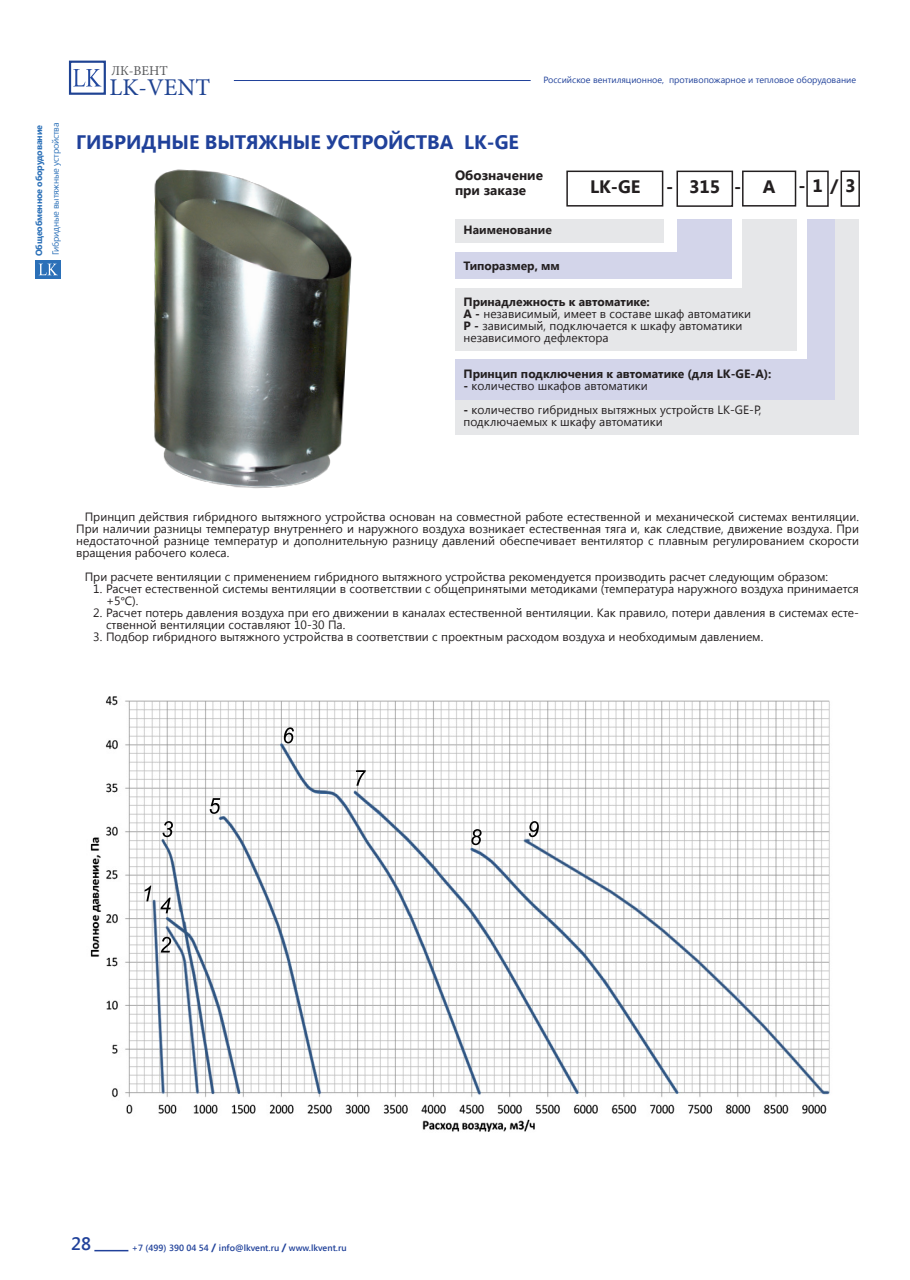
<style>
.page{position:relative;width:910px;height:1280px;background:#fff}
.page>*{position:absolute;margin:0;border:0;box-sizing:border-box;transform-origin:0 0}
.t1{font:24px "Minion Pro";color:#1f4392}
.t2{font:700 19.5px "Segoe UI";color:#20419a}
.t3{font:700 18px "Segoe UI";color:#231f20}
.t4{font:600 18px "Segoe UI";color:#20419a}
.t5{font:700 13.5px "Segoe UI";color:#231f20}
.t6{font:13.5px "Minion Pro";color:#57585a}
.t7{font:12px/12px "Segoe UI";color:#231f20}
.t8{font:700 12px "Segoe UI";color:#231f20}
.t9{font:9px "Segoe UI";color:#20419a}
.t10{font:600 9px "Segoe UI";color:#20419a}
.t11{font:9px "Segoe UI";letter-spacing:-.02em;color:#2b70b8}
.t12{font:700 9px "Segoe UI";letter-spacing:-.02em;color:#2b70b8}
.s1{font-weight:700}
.s2{font-family:"Minion Pro"}
.s3{font-weight:700;font-size:10.5px}
</style>
<div class="page">
<hr style="left:94px;top:1250px;width:34px;height:1px;background:#20419a">
<svg style="left:36px;top:260px;width:25px;height:19px"></svg>
<svg style="left:39px;top:264px;width:19px;height:11px"></svg>
<hr style="left:234px;top:80px;width:297px;height:1px;background:#20419a">
<svg style="left:73px;top:69px;width:28px;height:17px"></svg>
<div style="left:69px;top:61px;width:37px;height:34px;border:2px solid #1f4393"></div>
<div style="left:455px;top:219px;width:404px;height:216px;background:#e6e7e9"></div>
<div style="left:455px;top:219px;width:379px;height:181px;background:#d3d5ea"></div>
<div style="left:455px;top:219px;width:351px;height:139px;background:#fff"></div>
<div style="left:455px;top:219px;width:341px;height:132px;background:#e6e7e9"></div>
<div style="left:455px;top:219px;width:287px;height:69px;background:#fff"></div>
<div style="left:455px;top:219px;width:277px;height:60px;background:#d3d5ea"></div>
<div style="left:455px;top:219px;width:221px;height:33px;background:#fff"></div>
<div style="left:455px;top:219px;width:208px;height:24px;background:#e6e7e9"></div>
<div style="left:566px;top:171px;width:97px;height:36px;border:2px solid #231f20"></div>
<div style="left:676px;top:171px;width:57px;height:36px;border:2px solid #231f20"></div>
<div style="left:742px;top:171px;width:54px;height:36px;border:2px solid #231f20"></div>
<div style="left:806px;top:171px;width:23px;height:36px;border:2px solid #231f20"></div>
<div style="left:840px;top:171px;width:20px;height:36px;border:2px solid #231f20"></div>
<img style="left:154px;top:169px;width:198px;height:320px">
<img style="left:90px;top:696px;width:740px;height:436px">
<p class="t11" style="left:49px;top:255px;width:134px;rotate:-90deg">Гибридные вытяжные устройства</p>
<p class="t12" style="left:33px;top:256px;width:133px;rotate:-90deg">Общеобменное оборудование</p>
<p class="t6" style="left:111px;top:62px;width:58px">ЛК-ВЕНТ</p>
<h1 class="t1" style="left:109px;top:71px;width:102px">LK-VENT</h1>
<p class="t2" style="left:76px;top:128px;width:444px">ГИБРИДНЫЕ ВЫТЯЖНЫЕ УСТРОЙСТВА LK-GE</p>
<p class="t9" style="left:543px;top:73px;width:314px">Российское вентиляционное, противопожарное и тепловое оборудование</p>
<p class="t5" style="left:455px;top:166px;width:90px">Обозначение</p>
<p class="t5" style="left:455px;top:181px;width:73px">при заказе</p>
<p class="t3" style="left:590px;top:174px;width:52px">LK-GE</p>
<p class="t3" style="left:666px;top:174px;width:9px">-</p>
<p class="t3" style="left:689px;top:174px;width:33px">315</p>
<p class="t3" style="left:734px;top:174px;width:9px">-</p>
<p class="t3" style="left:763px;top:174px;width:14px">А</p>
<p class="t3" style="left:798px;top:173px;width:58px">- 1 / 3</p>
<p class="t8" style="left:463px;top:221px;width:90px">Наименование</p>
<p class="t8" style="left:463px;top:257px;width:98px">Типоразмер, мм</p>
<p class="t8" style="left:463px;top:293px;width:188px">Принадлежность к автоматике:</p>
<p class="t7" style="left:463px;top:307px;width:289px"><span class="s1">А -</span> независимый, имеет в составе шкаф автоматики</p>
<p class="t7" style="left:463px;top:319px;width:281px"><span class="s1">Р -</span> зависимый, подключается к шкафу автоматики</p>
<p class="t7" style="left:463px;top:331px;width:147px">независимого дефлектора</p>
<p class="t8" style="left:463px;top:365px;width:309px">Принцип подключения к автоматике (для LK-GE-A):</p>
<p class="t7" style="left:463px;top:379px;width:186px"><span class="s1">-</span> количество шкафов автоматики</p>
<p class="t7" style="left:463px;top:403px;width:299px"><span class="s1">-</span> количество гибридных вытяжных устройств LK-GE-P,</p>
<p class="t7" style="left:463px;top:415px;width:201px">подключаемых к шкафу автоматики</p>
<p class="t7" style="left:76px;top:510px;width:784px;text-align:justify;text-indent:9px">Принцип действия гибридного вытяжного устройства основан на совместной работе естественной и механической системах вентиляции.<br>При наличии разницы температур внутреннего и наружного воздуха возникает естественная тяга и, как следствие, движение воздуха. При недостаточной разнице температур и дополнительную разницу давлений обеспечивает вентилятор с плавным регулированием скорости вращения рабочего колеса.</p>
<p class="t7" style="left:85px;top:570px;width:745px">При расчете вентиляции с применением гибридного вытяжного устройства рекомендуется производить расчет следующим образом:</p>
<p class="t7" style="left:106px;top:582px;width:754px;text-indent:-13px">1. Расчет естественной системы вентиляции в соответствии с общепринятыми методиками (температура наружного воздуха принимается +5<span class="s2">°</span>С).</p>
<p class="t7" style="left:106px;top:606px;width:754px;text-indent:-13px">2. Расчет потерь давления воздуха при его движении в каналах естественной вентиляции. Как правило, потери давления в системах есте&shy;ственной вентиляции составляют 10-30 Па.</p>
<p class="t7" style="left:93px;top:630px;width:672px">3. Подбор гибридного вытяжного устройства в соответствии с проектным расходом воздуха и необходимым давлением.</p>
<h3 class="t4" style="left:71px;top:1231px;width:21px">28</h3>
<p class="t10" style="left:132px;top:1241px;width:216px">+7 (499) 390 04 54 <span class="s3">/</span> info@lkvent.ru <span class="s3">/</span> www.lkvent.ru</p>
</div>
